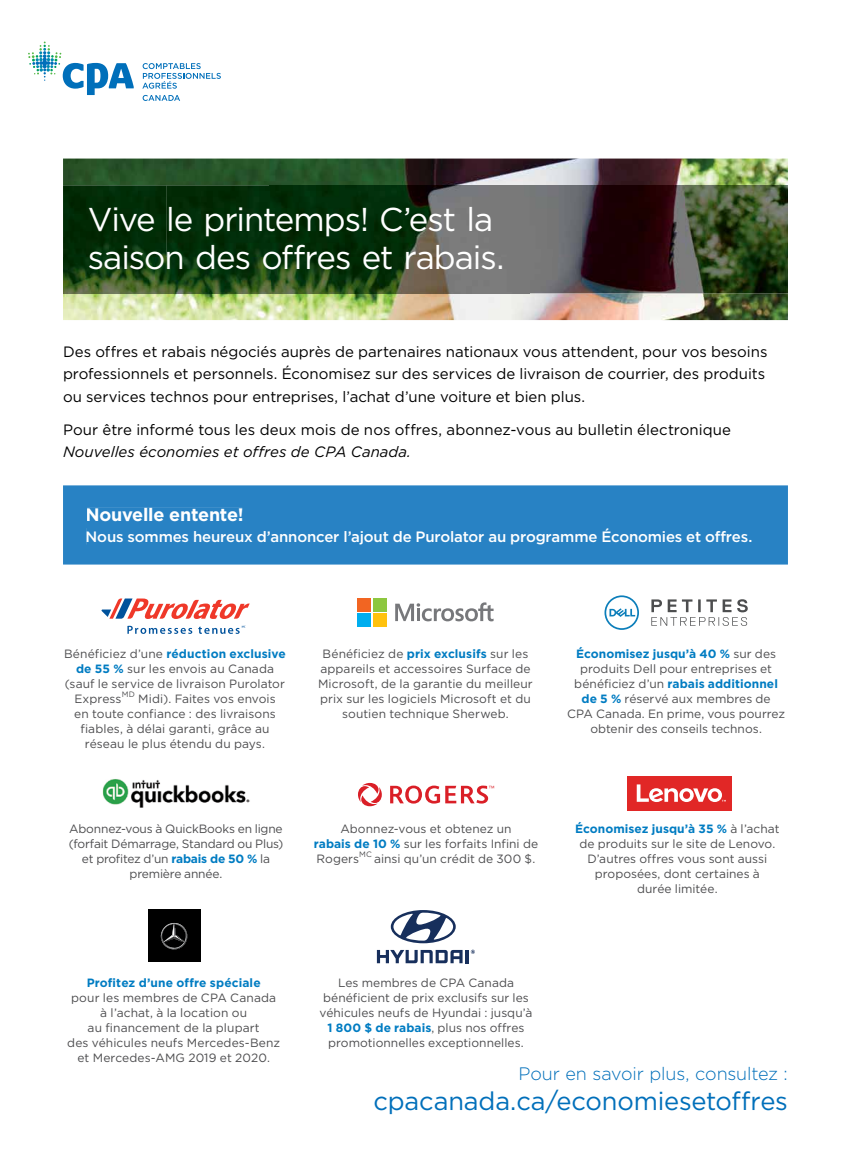
<style>
.page{position:relative;width:851px;height:1175px;background:#fff}
.page>*{position:absolute;margin:0;border:0;box-sizing:border-box;transform-origin:0 0}
.t1{font:33px/37.5px "Gotham";letter-spacing:-.03em;color:#fff}
.t2{font:25.5px "Gotham";letter-spacing:-.005em;color:#006fba}
.t3{font:300 18px "Gotham";letter-spacing:-.01em;color:#006fba}
.t4{font:700 18px "Gotham";letter-spacing:-.015em;color:#fff}
.t5{font:15px/22.5px "Gotham";color:#000}
.t6{font:500 15px "Gotham";letter-spacing:-.01em;color:#fff}
.t7{font:italic 15px "Gotham";color:#000}
.t8{font:12px/15px "Gotham";letter-spacing:.005em;color:#4d4d4f;text-align:center}
.t9{font:12px/15px "Gotham";letter-spacing:-.015em;color:#4d4d4f;text-align:center}
.t10{font:700 12px "Gotham";letter-spacing:.01em;color:#007cc2}
.t11{font:7.8px "Gotham";color:#4d4d4f}
.s1{font-weight:400;color:#4d4d4f}
.s2{font-weight:700;color:#007cc2}
</style>
<div class="page">
<svg style="left:142px;top:63px;width:79px;height:26px"></svg>
<svg style="left:28px;top:42px;width:106px;height:53px"></svg>
<svg style="left:143px;top:95px;width:37px;height:6px"></svg>
<svg style="left:391px;top:910px;width:64px;height:33px"></svg>
<svg style="left:377px;top:950px;width:85px;height:13px"></svg>
<hr style="left:465px;top:950px;width:4px;height:13px;background:#172f5c">
<svg style="left:471px;top:949px;width:4px;height:4px"></svg>
<svg style="left:395px;top:602px;width:98px;height:19px"></svg>
<div style="left:357px;top:598px;width:14px;height:13px;background:#f26522"></div>
<div style="left:372px;top:598px;width:14px;height:13px;background:#8dc73f"></div>
<div style="left:357px;top:613px;width:14px;height:14px;background:#00aeef"></div>
<div style="left:372px;top:613px;width:14px;height:14px;background:#ffc20e"></div>
<svg style="left:101px;top:598px;width:149px;height:21px"></svg>
<svg style="left:127px;top:626px;width:65px;height:8px"></svg>
<svg style="left:198px;top:625px;width:47px;height:9px"></svg>
<svg style="left:358px;top:783px;width:24px;height:23px"></svg>
<svg style="left:390px;top:785px;width:104px;height:18px"></svg>
<div style="left:148px;top:909px;width:52px;height:53px;background:#000"></div>
<svg style="left:161px;top:923px;width:26px;height:26px"></svg>
<svg style="left:604px;top:595px;width:35px;height:35px"></svg>
<svg style="left:651px;top:599px;width:96px;height:27px"></svg>
<img style="left:102px;top:779px;width:148px;height:29px">
<div style="left:627px;top:776px;width:104px;height:35px;background:#e12726"></div>
<svg style="left:636px;top:784px;width:89px;height:18px"></svg>
<div style="left:63px;top:485px;width:725px;height:79px;background:#2882c4"></div>
<div style="left:87px;top:508px;width:155px;height:13px;background:#2882c4"></div>
<div style="left:87px;top:528px;width:664px;height:16px;background:#2882c4"></div>
<img style="left:63px;top:158px;width:724px;height:162px">
<img style="left:63px;top:185px;width:725px;height:108px">
<h1 class="t1" style="left:88px;top:200px;width:418px">Vive le printemps! C’est la saison des offres et rabais.</h1>
<p class="t5" style="left:63px;top:340px;width:706px">Des offres et rabais négociés auprès de partenaires nationaux vous attendent, pour vos besoins professionnels et personnels. Économisez sur des services de livraison de courrier, des produits ou services technos pour entreprises, l’achat d’une voiture et bien plus.</p>
<p class="t5" style="left:63px;top:418px;width:669px">Pour être informé tous les deux mois de nos offres, abonnez-vous au bulletin électronique</p>
<p class="t7" style="left:63px;top:443px;width:349px">Nouvelles économies et offres de CPA Canada.</p>
<h3 class="t4" style="left:86px;top:504px;width:159px">Nouvelle entente!</h3>
<p class="t6" style="left:86px;top:528px;width:668px">Nous sommes heureux d’annoncer l’ajout de Purolator au programme Économies et offres.</p>
<p class="t10" style="left:64px;top:647px;width:223px"><span class="s1">Bénéficiez d’une</span> réduction exclusive</p>
<p class="t8" style="left:76px;top:661px;width:199px"><span class="s2">de 55 %</span> sur les envois au Canada</p>
<p class="t8" style="left:65px;top:676px;width:221px">(sauf le service de livraison Purolator</p>
<p class="t8" style="left:74px;top:691px;width:49px">Express</p>
<p class="t11" style="left:122px;top:690px;width:15px">MD</p>
<p class="t8" style="left:138px;top:691px;width:139px">Midi). Faites vos envois</p>
<p class="t8" style="left:74px;top:706px;width:203px">en toute confiance : des livraisons</p>
<p class="t8" style="left:81px;top:721px;width:190px">fiables, à délai garanti, grâce au</p>
<p class="t8" style="left:85px;top:736px;width:182px">réseau le plus étendu du pays.</p>
<p class="t8" style="left:318px;top:646px;width:216px">Bénéficiez de <span class="s2">prix exclusifs</span> sur les appareils et accessoires Surface de Microsoft, de la garantie du meilleur prix sur les logiciels Microsoft et du soutien technique Sherweb.</p>
<p class="t9" style="left:69px;top:821px;width:216px">Abonnez-vous à QuickBooks en ligne (forfait Démarrage, Standard ou Plus) et profitez d’un <span class="s2">rabais de 50 %</span> la première année.</p>
<p class="t8" style="left:314px;top:821px;width:226px;text-align:left;text-indent:27px">Abonnez-vous et obtenez un <span class="s2">rabais de 10 %</span> sur les forfaits Infini de<br>Rogers</p>
<p class="t11" style="left:359px;top:850px;width:14px">MC</p>
<p class="t8" style="left:374px;top:851px;width:163px">ainsi qu’un crédit de 300 $.</p>
<p class="t8" style="left:567px;top:646px;width:220px"><span class="s2">Économisez jusqu’à 40 %</span> sur des produits Dell pour entreprises et bénéficiez d’un <span class="s2">rabais additionnel de 5 %</span> réservé aux membres de<br>CPA Canada. En prime, vous pourrez obtenir des conseils technos.</p>
<p class="t8" style="left:575px;top:821px;width:206px"><span class="s2">Économisez jusqu’à 35 %</span> à l’achat de produits sur le site de Lenovo.<br>D’autres offres vous sont aussi proposées, dont certaines à<br>durée limitée.</p>
<p class="t10" style="left:87px;top:977px;width:175px">Profitez d’une offre spéciale</p>
<p class="t8" style="left:67px;top:989px;width:214px">pour les membres de CPA Canada à l’achat, à la location ou<br>au financement de la plupart<br>des véhicules neufs Mercedes-Benz et Mercedes-AMG 2019 et 2020.</p>
<p class="t8" style="left:319px;top:974px;width:214px">Les membres de CPA Canada bénéficient de prix exclusifs sur les véhicules neufs de Hyundai : jusqu’à <span class="s2">1 800 $ de rabais</span>, plus nos offres promotionnelles exceptionnelles.</p>
<h3 class="t3" style="left:518px;top:1066px;width:271px">Pour en savoir plus, consultez :</h3>
<h2 class="t2" style="left:373px;top:1087px;width:416px">cpacanada.ca/economiesetoffres</h2>
</div>
